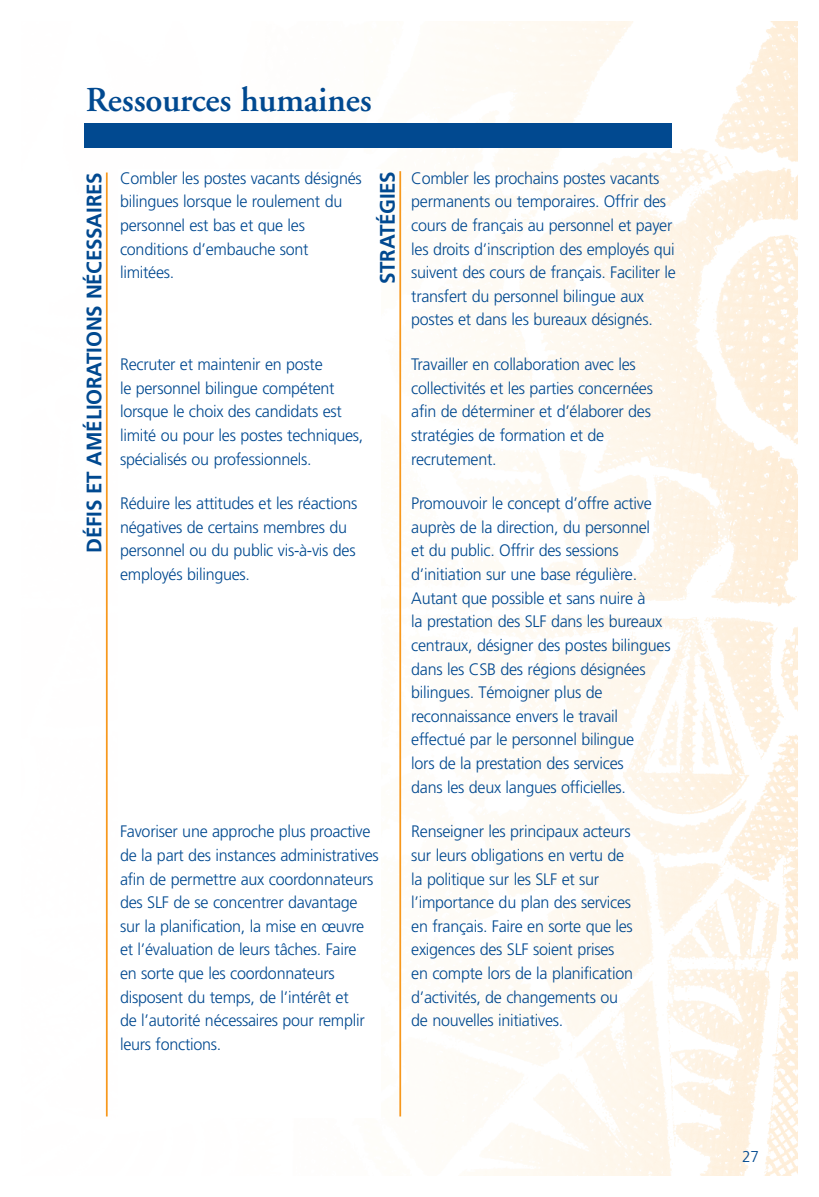
<style>
.page{position:relative;width:819px;height:1197px;background:#fff}
.page>*{position:absolute;margin:0;border:0;box-sizing:border-box;transform-origin:0 0}
.t1{font:600 35px "Adobe Garamond";letter-spacing:-.005em;color:#014990}
.t2{font:700 21px "Frutiger";letter-spacing:-.01em;color:#014990}
.t3{font:300 16.62px/23.6px "Frutiger";letter-spacing:-.015em;color:#014990}
.t4{font:300 15.75px "Frutiger";color:#014990}
</style>
<div class="page">
<img style="left:105px;top:21px;width:693px;height:1155px">
<div style="left:118px;top:169px;width:263px;height:949px;background:#fff"></div>
<div style="left:84px;top:123px;width:588px;height:25px;background:#014990"></div>
<hr style="left:399px;top:171px;width:2px;height:946px;background:#f7981d">
<hr style="left:106px;top:173px;width:2px;height:943px;background:#f7981d">
<h1 class="t1" style="left:86px;top:86px;width:287px">Ressources humaines</h1>
<p class="t2" style="left:86px;top:553px;width:382px;rotate:-90deg">DÉFIS ET AMÉLIORATIONS NÉCESSAIRES</p>
<p class="t3" style="left:120px;top:167px;width:243px">Combler les postes vacants désignés bilingues lorsque le roulement du personnel est bas et que les conditions d’embauche sont limitées.</p>
<p class="t2" style="left:379px;top:284px;width:114px;rotate:-90deg">STRATÉGIES</p>
<p class="t3" style="left:120px;top:354px;width:245px">Recruter et maintenir en poste<br>le personnel bilingue compétent lorsque le choix des candidats est limité ou pour les postes techniques, spécialisés ou professionnels.</p>
<p class="t3" style="left:120px;top:493px;width:239px">Réduire les attitudes et les réactions négatives de certains membres du personnel ou du public vis-à-vis des employés bilingues.</p>
<p class="t3" style="left:120px;top:821px;width:260px">Favoriser une approche plus proactive de la part des instances administratives afin de permettre aux coordonnateurs des SLF de se concentrer davantage sur la planification, la mise en œuvre et l’évaluation de leurs tâches. Faire<br>en sorte que les coordonnateurs disposent du temps, de l’intérêt et<br>de l’autorité nécessaires pour remplir leurs fonctions.</p>
<p class="t3" style="left:411px;top:167px;width:266px">Combler les prochains postes vacants permanents ou temporaires. Offrir des cours de français au personnel et payer les droits d’inscription des employés qui suivent des cours de français. Faciliter le transfert du personnel bilingue aux postes et dans les bureaux désignés.</p>
<p class="t3" style="left:411px;top:354px;width:243px">Travailler en collaboration avec les collectivités et les parties concernées afin de déterminer et d’élaborer des stratégies de formation et de recrutement.</p>
<p class="t3" style="left:411px;top:493px;width:261px">Promouvoir le concept d’offre active auprès de la direction, du personnel<br>et du public. Offrir des sessions d’initiation sur une base régulière.<br>Autant que possible et sans nuire à<br>la prestation des SLF dans les bureaux centraux, désigner des postes bilingues dans les CSB des régions désignées bilingues. Témoigner plus de reconnaissance envers le travail effectué par le personnel bilingue<br>lors de la prestation des services<br>dans les deux langues officielles.</p>
<p class="t3" style="left:411px;top:821px;width:223px">Renseigner les principaux acteurs sur leurs obligations en vertu de la politique sur les SLF et sur l’importance du plan des services en français. Faire en sorte que les exigences des SLF soient prises en compte lors de la planification d’activités, de changements ou de nouvelles initiatives.</p>
<p class="t4" style="left:742px;top:1150px;width:18px">27</p>
</div>
